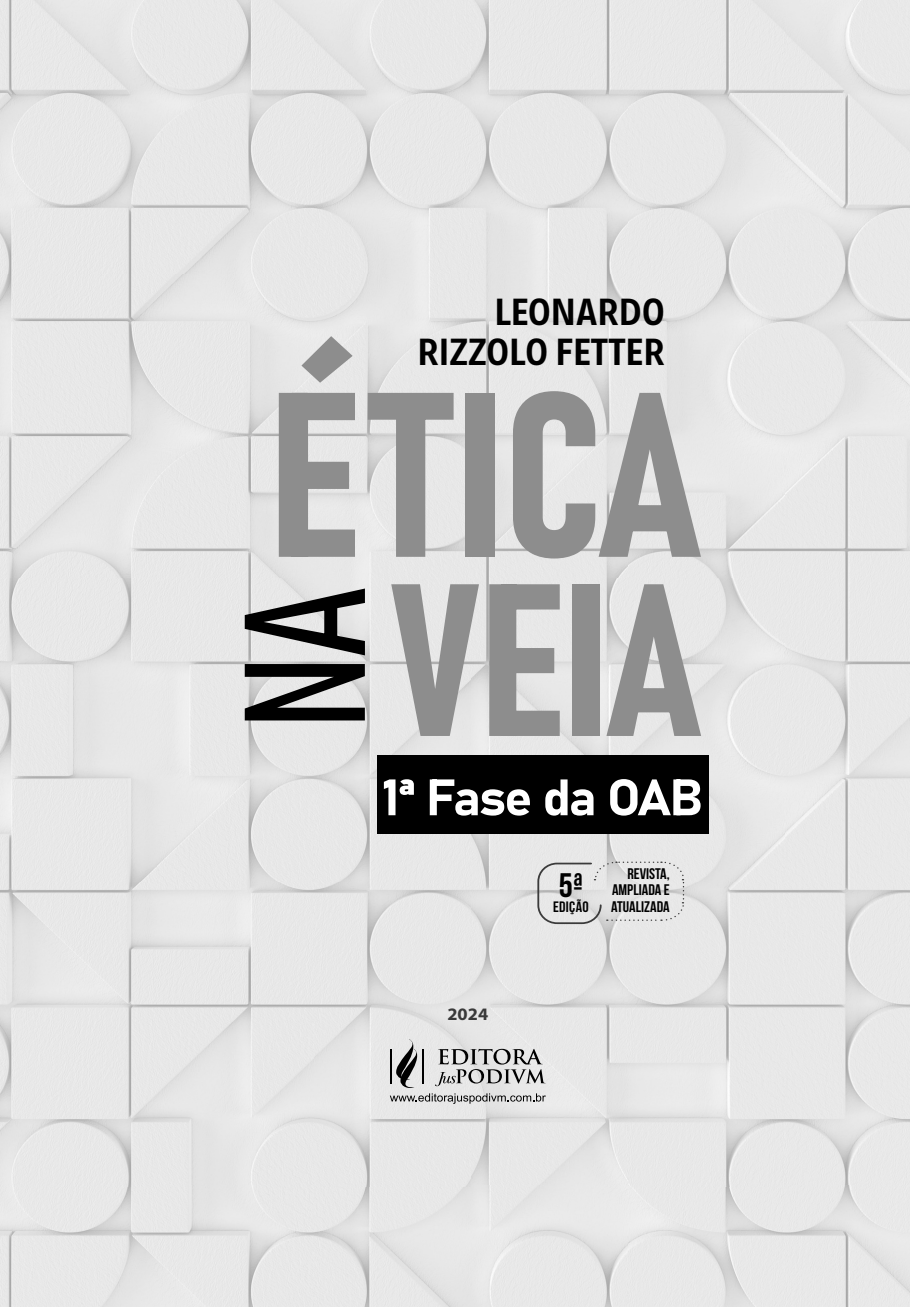
<style>
.page{position:relative;width:910px;height:1307px;background:#fff}
.page>*{position:absolute;margin:0;border:0;box-sizing:border-box;transform-origin:0 0}
.t1{font:700 condensed 230.8px "Bahnschrift";letter-spacing:.01em;color:#8d8d8d;scale:1.05 1}
.t2{font:700 condensed 213.6px "Bahnschrift";color:#8d8d8d;scale:1.05 1}
.t3{font:300 condensed 169.2px "Bahnschrift";color:#000;scale:.96 1}
.t4{font:700 50.4px "Bahnschrift";letter-spacing:-.04em;color:#fff;scale:1.05 1}
.t5{font:700 34px "Bebas Neue";color:#000;scale:1.05 1}
.t6{font:600 33.6px/40.2px "Decalotype";color:#000;text-align:right;scale:1.05 1}
.t7{font:700 17.6px "Myriad Pro";color:#393939;scale:1.05 1}
.t8{font:15.4px/16.4px "Bebas Neue";color:#000;text-align:justify;scale:1.05 1}
.t9{font:15px "Bebas Neue";letter-spacing:.02em;color:#000;scale:1.05 1}
</style>
<div class="page">
<img style="left:0;top:0;width:910px;height:1307px">
<div style="left:377px;top:755px;width:331px;height:78px;background:#000"></div>
<svg style="left:390px;top:1039px;width:156px;height:65px;background:#bcbcbc"></svg>
<svg style="left:536px;top:861px;width:149px;height:64px;background:#ddd"></svg>
<h3 class="t6" style="left:417px;top:295px;width:237px">LEONARDO<br>RIZZOLO FETTER</h3>
<h1 class="t1" style="left:268px;top:374px;width:415px">ÉTICA</h1>
<h2 class="t2" style="left:391px;top:566px;width:298px">VEIA</h2>
<h3 class="t3" style="left:231px;top:728px;width:150px;rotate:-90deg">NA</h3>
<h3 class="t4" style="left:382px;top:775px;width:307px">1ª Fase da OAB</h3>
<p class="t7" style="left:447px;top:1007px;width:40px">2024</p>
<h3 class="t5" style="left:559px;top:865px;width:24px">5ª</h3>
<p class="t9" style="left:553px;top:898px;width:35px">EDIÇÃO</p>
<p class="t8" style="left:611px;top:865px;width:57px;text-indent:16px">REVISTA, AMPLIADA E ATUALIZADA</p>
</div>
